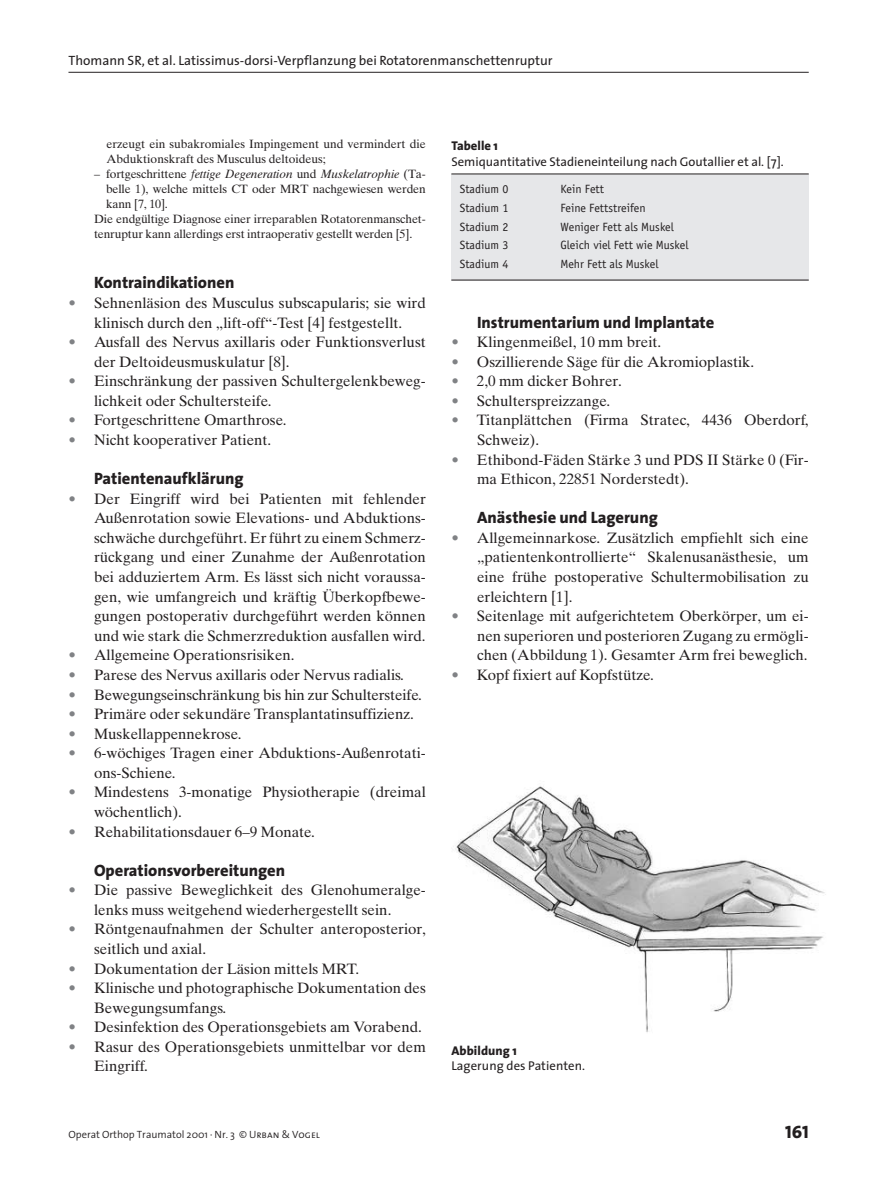
<style>
.page{position:relative;width:893px;height:1181px;background:#fff}
.page>*{position:absolute;margin:0;border:0;box-sizing:border-box;transform-origin:0 0}
.t1{font:18px "The Sans Extra Bold Caps";color:#231f20}
.t2{font:800 16.5px "The Sans";color:#231f20}
.t3{font:15px/19.6px "Times Ten";color:#231f20}
.t4{font:13.5px "The Sans";color:#231f20}
.t5{font:12.75px "The Sans";color:#231f20}
.t6{font:800 12.75px "The Sans";letter-spacing:.005em;color:#231f20}
.t7{font:12px/15px "Times Ten";letter-spacing:-.01em;color:#231f20}
.t8{font:12px "Officina Sans";color:#231f20}
.t9{font:italic 12px "Times Ten";letter-spacing:-.01em;color:#231f20}
.t10{font:300 10.5px "The Sans";color:#231f20}
.s1{font-style:normal}
.s2{color:#808285}
.s3{font-family:"The Sans Semi Light Caps";font-weight:400}
</style>
<div class="page">
<hr style="left:68px;top:72px;width:740px;height:1px;background:#231f20">
<img style="left:455px;top:786px;width:371px;height:247px">
<div style="left:451px;top:174px;width:357px;height:107px;background:#e6e7e9"></div>
<hr style="left:451px;top:174px;width:357px;height:1px;background:#231f20">
<hr style="left:451px;top:280px;width:357px;height:1px;background:#231f20">
<p class="t4" style="left:68px;top:56px;width:485px">Thomann SR, et al. Latissimus-dorsi-Verpflanzung bei Rotatorenmanschettenruptur</p>
<p class="t7" style="left:107px;top:137px;width:321px">erzeugt ein subakromiales Impingement und vermindert die<br>Abduktionskraft des Musculus deltoideus;</p>
<p class="t9" style="left:94px;top:169px;width:333px"><span class="s1">– fortgeschrittene</span> fettige Degeneration <span class="s1">und</span> Muskelatrophie <span class="s1">(Ta-</span></p>
<p class="t7" style="left:106px;top:182px;width:321px">belle 1), welche mittels CT oder MRT nachgewiesen werden</p>
<p class="t7" style="left:106px;top:197px;width:63px">kann [7, 10].</p>
<p class="t7" style="left:94px;top:212px;width:333px">Die endgültige Diagnose einer irreparablen Rotatorenmanschet-</p>
<p class="t7" style="left:94px;top:227px;width:320px">tenruptur kann allerdings erst intraoperativ gestellt werden [5].</p>
<p class="t2" style="left:94px;top:277px;width:142px">Kontraindikationen</p>
<p class="t3" style="left:68px;top:295px;width:359px;text-align:center"><span class="s2">•</span> Sehnenläsion des Musculus subscapularis; sie wird klinisch durch den „lift-off“-Test [4] festgestellt.</p>
<p class="t3" style="left:94px;top:334px;width:333px;text-indent:-26px"><span class="s2">•</span> Ausfall des Nervus axillaris oder Funktionsverlust der Deltoideusmuskulatur [8].</p>
<p class="t3" style="left:94px;top:373px;width:333px;text-indent:-26px"><span class="s2">•</span> Einschränkung der passiven Schultergelenkbeweg&shy;lichkeit oder Schultersteife.</p>
<p class="t3" style="left:68px;top:412px;width:219px"><span class="s2">•</span> Fortgeschrittene Omarthrose.</p>
<p class="t3" style="left:68px;top:432px;width:204px"><span class="s2">•</span> Nicht kooperativer Patient.</p>
<p class="t2" style="left:94px;top:472px;width:151px">Patientenaufklärung</p>
<p class="t3" style="left:94px;top:490px;width:333px;text-align:justify;text-indent:-26px"><span class="s2">•</span> Der Eingriff wird bei Patienten mit fehlender Außenrotation sowie Elevations- und Abduktions&shy;schwäche durchgeführt. Er führt zu einem Schmerz&shy;rückgang und einer Zunahme der Außenrotation bei adduziertem Arm. Es lässt sich nicht voraussa&shy;gen, wie umfangreich und kräftig Überkopfbewe&shy;gungen postoperativ durchgeführt werden können und wie stark die Schmerzreduktion ausfallen wird.</p>
<p class="t3" style="left:68px;top:647px;width:228px"><span class="s2">•</span> Allgemeine Operationsrisiken.</p>
<p class="t3" style="left:68px;top:666px;width:337px"><span class="s2">•</span> Parese des Nervus axillaris oder Nervus radialis.</p>
<p class="t3" style="left:68px;top:686px;width:355px"><span class="s2">•</span> Bewegungseinschränkung bis hin zur Schultersteife.</p>
<p class="t3" style="left:68px;top:706px;width:347px"><span class="s2">•</span> Primäre oder sekundäre Transplantatinsuffizienz.</p>
<p class="t3" style="left:68px;top:725px;width:174px"><span class="s2">•</span> Muskellappennekrose.</p>
<p class="t3" style="left:94px;top:745px;width:333px;text-indent:-26px"><span class="s2">•</span> 6-wöchiges Tragen einer Abduktions-Außenrotati&shy;ons-Schiene.</p>
<p class="t3" style="left:94px;top:784px;width:333px;text-indent:-26px"><span class="s2">•</span> Mindestens 3-monatige Physiotherapie (dreimal wöchentlich).</p>
<p class="t3" style="left:68px;top:823px;width:248px"><span class="s2">•</span> Rehabilitationsdauer 6–9 Monate.</p>
<p class="t2" style="left:94px;top:864px;width:193px">Operationsvorbereitungen</p>
<p class="t3" style="left:68px;top:882px;width:359px;text-align:center"><span class="s2">•</span> Die passive Beweglichkeit des Glenohumeralge&shy;lenks muss weitgehend wiederhergestellt sein.</p>
<p class="t3" style="left:94px;top:921px;width:333px;text-indent:-26px"><span class="s2">•</span> Röntgenaufnahmen der Schulter anteroposterior, seitlich und axial.</p>
<p class="t3" style="left:68px;top:960px;width:292px"><span class="s2">•</span> Dokumentation der Läsion mittels MRT.</p>
<p class="t3" style="left:94px;top:980px;width:333px;text-indent:-26px"><span class="s2">•</span> Klinische und photographische Dokumentation des<br>Bewegungsumfangs.</p>
<p class="t3" style="left:68px;top:1019px;width:355px"><span class="s2">•</span> Desinfektion des Operationsgebiets am Vorabend.</p>
<p class="t3" style="left:94px;top:1038px;width:333px;text-indent:-26px"><span class="s2">•</span> Rasur des Operationsgebiets unmittelbar vor dem<br>Eingriff.</p>
<p class="t6" style="left:451px;top:141px;width:48px">Tabelle 1</p>
<p class="t5" style="left:451px;top:157px;width:334px">Semiquantitative Stadieneinteilung nach Goutallier et al. [7].</p>
<p class="t8" style="left:460px;top:185px;width:50px">Stadium 0</p>
<p class="t8" style="left:560px;top:185px;width:45px">Kein Fett</p>
<p class="t8" style="left:460px;top:203px;width:50px">Stadium 1</p>
<p class="t8" style="left:560px;top:203px;width:87px">Feine Fettstreifen</p>
<p class="t8" style="left:460px;top:222px;width:50px">Stadium 2</p>
<p class="t8" style="left:560px;top:222px;width:115px">Weniger Fett als Muskel</p>
<p class="t8" style="left:460px;top:241px;width:50px">Stadium 3</p>
<p class="t8" style="left:560px;top:241px;width:130px">Gleich viel Fett wie Muskel</p>
<p class="t8" style="left:460px;top:259px;width:50px">Stadium 4</p>
<p class="t8" style="left:560px;top:259px;width:100px">Mehr Fett als Muskel</p>
<p class="t2" style="left:477px;top:316px;width:239px">Instrumentarium und Implantate</p>
<p class="t3" style="left:451px;top:334px;width:211px"><span class="s2">•</span> Klingenmeißel, 10 mm breit.</p>
<p class="t3" style="left:451px;top:353px;width:304px"><span class="s2">•</span> Oszillierende Säge für die Akromioplastik.</p>
<p class="t3" style="left:451px;top:373px;width:172px"><span class="s2">•</span> 2,0 mm dicker Bohrer.</p>
<p class="t3" style="left:451px;top:392px;width:160px"><span class="s2">•</span> Schulterspreizzange.</p>
<p class="t3" style="left:477px;top:412px;width:333px;text-indent:-26px"><span class="s2">•</span> Titanplättchen (Firma Stratec, 4436 Oberdorf,<br>Schweiz).</p>
<p class="t3" style="left:477px;top:451px;width:333px;text-indent:-26px"><span class="s2">•</span> Ethibond-Fäden Stärke 3 und PDS II Stärke 0 (Fir&shy;ma Ethicon, 22851 Norderstedt).</p>
<p class="t2" style="left:477px;top:512px;width:182px">Anästhesie und Lagerung</p>
<p class="t3" style="left:477px;top:530px;width:333px;text-align:justify;text-indent:-26px"><span class="s2">•</span> Allgemeinnarkose. Zusätzlich empfiehlt sich eine „patientenkontrollierte“ Skalenusanästhesie, um eine frühe postoperative Schultermobilisation zu erleichtern [1].</p>
<p class="t3" style="left:477px;top:608px;width:333px;text-align:justify;text-indent:-26px"><span class="s2">•</span> Seitenlage mit aufgerichtetem Oberkörper, um ei&shy;nen superioren und posterioren Zugang zu ermögli&shy;chen (Abbildung 1). Gesamter Arm frei beweglich.</p>
<p class="t3" style="left:451px;top:666px;width:204px"><span class="s2">•</span> Kopf fixiert auf Kopfstütze.</p>
<p class="t6" style="left:451px;top:1046px;width:67px">Abbildung 1</p>
<p class="t5" style="left:451px;top:1061px;width:135px">Lagerung des Patienten.</p>
<p class="t10" style="left:68px;top:1131px;width:253px">Operat Orthop Traumatol 2001 · Nr. 3 © <span class="s3">Urban</span> &amp; <span class="s3">Vogel</span></p>
<p class="t1" style="left:785px;top:1121px;width:25px">161</p>
</div>
